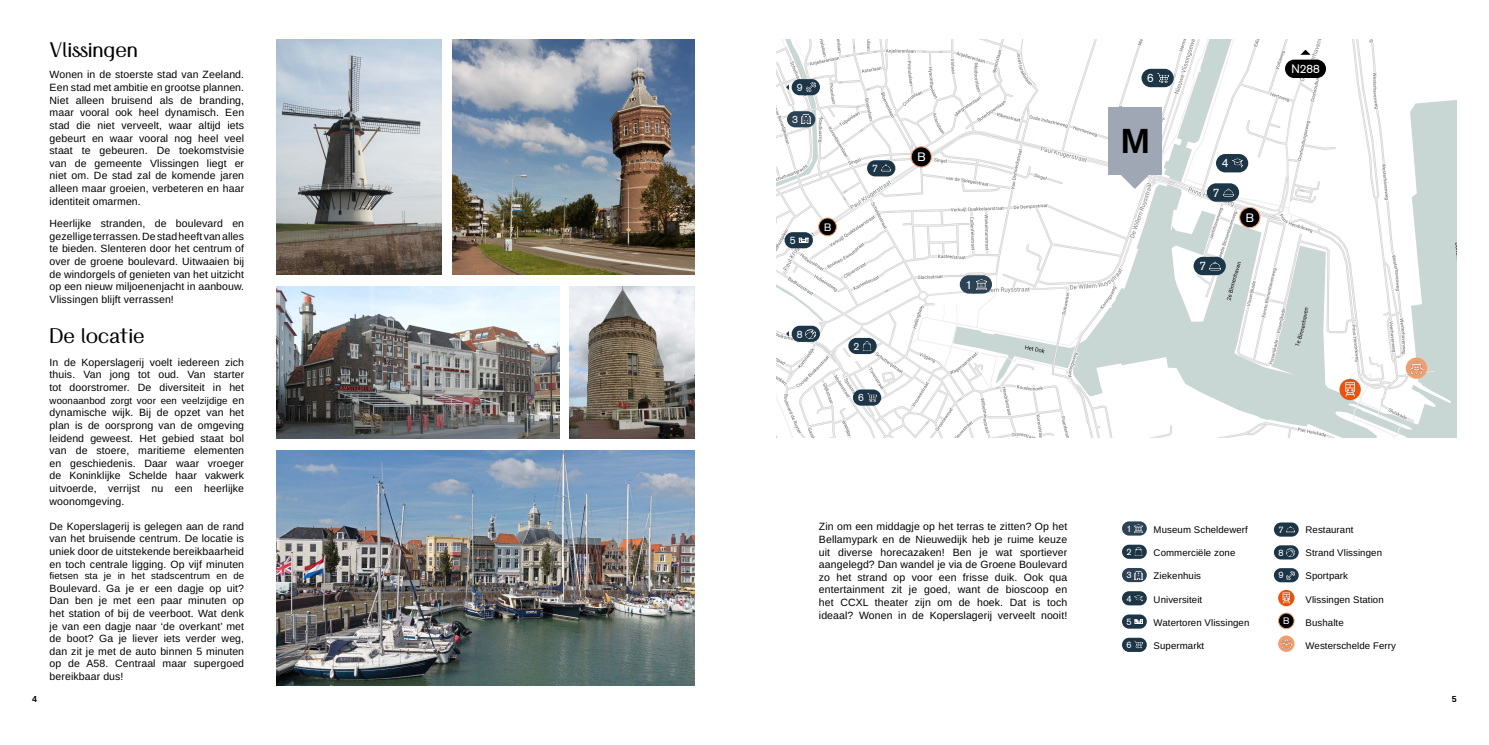
<style>
.page{position:relative;width:1489px;height:745px;background:#fff}
.page>*{position:absolute;margin:0;border:0;box-sizing:border-box;transform-origin:0 0}
.t1{font:35px "Arimo";color:#000}
.t2{font:700 21px "HV Simplicite";letter-spacing:-.01em;color:#000}
.t3{font:11.9px "Akzidenz Grotesk";color:#fff}
.t4{font:10.5px/12.6px "Arimo";letter-spacing:.01em;color:#000;text-align:justify}
.t5{font:10.41px "Akzidenz Grotesk";color:#fff}
.t6{font:9.62px "Arimo";letter-spacing:.01em;color:#000}
.t7{font:9.19px "Akzidenz Grotesk";color:#fff}
.t8{font:8.75px "Arimo";color:#000}
.s1{font-size:10.5px}
</style>
<div class="page">
<div style="left:1121px;top:637px;width:25px;height:14px;background:#1c3647;border-radius:7px"></div>
<svg style="left:1134px;top:640px;width:8px;height:8px"></svg>
<div style="left:1273px;top:522px;width:25px;height:14px;background:#1c3647;border-radius:7px"></div>
<svg style="left:1286px;top:526px;width:8px;height:7px"></svg>
<div style="left:1121px;top:614px;width:25px;height:14px;background:#1c3647;border-radius:7px"></div>
<svg style="left:1134px;top:619px;width:8px;height:4px"></svg>
<div style="left:1121px;top:591px;width:25px;height:14px;background:#1c3647;border-radius:7px"></div>
<svg style="left:1134px;top:595px;width:8px;height:7px"></svg>
<div style="left:1121px;top:544px;width:25px;height:14px;background:#1c3647;border-radius:7px"></div>
<svg style="left:1134px;top:547px;width:8px;height:8px"></svg>
<svg style="left:1278px;top:612px;width:15px;height:16px"></svg>
<div style="left:1277px;top:612px;width:17px;height:16px;border:1px solid #f49e6b;border-radius:50%"></div>
<svg style="left:1277px;top:589px;width:17px;height:17px"></svg>
<svg style="left:1282px;top:592px;width:7px;height:11px"></svg>
<div style="left:1121px;top:521px;width:25px;height:14px;background:#2c4255;border-radius:7px"></div>
<svg style="left:1134px;top:524px;width:8px;height:8px"></svg>
<svg style="left:1121px;top:567px;width:25px;height:14px"></svg>
<svg style="left:1134px;top:570px;width:8px;height:8px"></svg>
<svg style="left:1277px;top:635px;width:17px;height:16px"></svg>
<svg style="left:1281px;top:638px;width:9px;height:10px"></svg>
<div style="left:1273px;top:545px;width:25px;height:14px;background:#1c3647;border-radius:7px"></div>
<svg style="left:1286px;top:548px;width:8px;height:8px"></svg>
<img style="left:776px;top:40px;width:680px;height:397px">
<div style="left:1107px;top:107px;width:54px;height:67px;background:#9fa7b4"></div>
<svg style="left:1119px;top:174px;width:30px;height:15px"></svg>
<div style="left:1141px;top:69px;width:32px;height:18px;background:#1c3647;border-radius:9px"></div>
<svg style="left:1157px;top:73px;width:10px;height:10px"></svg>
<div style="left:1193px;top:257px;width:32px;height:18px;background:#1c3647;border-radius:9px"></div>
<svg style="left:1209px;top:261px;width:10px;height:10px"></svg>
<div style="left:1206px;top:183px;width:32px;height:18px;background:#1c3647;border-radius:9px"></div>
<svg style="left:1223px;top:188px;width:10px;height:9px"></svg>
<div style="left:1215px;top:154px;width:33px;height:18px;background:#1c3647;border-radius:9px"></div>
<svg style="left:1232px;top:158px;width:10px;height:10px"></svg>
<div style="left:1239px;top:207px;width:20px;height:20px;background:#000;border-radius:50%"></div>
<div style="left:1238px;top:207px;width:22px;height:21px;border:1px solid #f49e6b;border-radius:50%"></div>
<div style="left:911px;top:147px;width:20px;height:20px;background:#000;border-radius:50%"></div>
<div style="left:910px;top:146px;width:21px;height:21px;border:1px solid #f49e6b;border-radius:50%"></div>
<svg style="left:1339px;top:378px;width:21px;height:22px"></svg>
<svg style="left:1345px;top:382px;width:9px;height:14px"></svg>
<div style="left:959px;top:275px;width:32px;height:18px;background:#2c4255;border-radius:9px"></div>
<svg style="left:976px;top:279px;width:10px;height:10px"></svg>
<svg style="left:1405px;top:357px;width:21px;height:21px"></svg>
<svg style="left:1409px;top:362px;width:13px;height:12px"></svg>
<div style="left:1284px;top:60px;width:41px;height:18px;background:#000;border-radius:9px"></div>
<svg style="left:1300px;top:50px;width:10px;height:5px"></svg>
<div style="left:852px;top:389px;width:29px;height:16px;background:#1c3647;border-radius:8px"></div>
<svg style="left:867px;top:393px;width:9px;height:9px"></svg>
<div style="left:867px;top:160px;width:28px;height:16px;background:#1c3647;border-radius:8px"></div>
<svg style="left:881px;top:164px;width:9px;height:8px"></svg>
<div style="left:784px;top:232px;width:28px;height:16px;background:#1c3647;border-radius:8px"></div>
<svg style="left:798px;top:238px;width:10px;height:5px"></svg>
<div style="left:848px;top:338px;width:28px;height:16px;background:#1c3647;border-radius:8px"></div>
<svg style="left:862px;top:341px;width:9px;height:9px"></svg>
<div style="left:818px;top:218px;width:18px;height:17px;background:#000;border-radius:50%"></div>
<div style="left:818px;top:217px;width:18px;height:19px;border:1px solid #f49e6b;border-radius:50%"></div>
<div style="left:787px;top:111px;width:28px;height:16px;background:#2c4255;border-radius:8px"></div>
<svg style="left:801px;top:115px;width:9px;height:9px"></svg>
<div style="left:791px;top:325px;width:29px;height:16px;background:#1c3647;border-radius:8px"></div>
<svg style="left:805px;top:329px;width:10px;height:9px"></svg>
<svg style="left:786px;top:331px;width:3px;height:5px"></svg>
<div style="left:791px;top:79px;width:29px;height:16px;background:#1c3647;border-radius:8px"></div>
<svg style="left:786px;top:84px;width:3px;height:6px"></svg>
<svg style="left:806px;top:83px;width:9px;height:9px"></svg>
<svg style="left:1273px;top:567px;width:25px;height:15px"></svg>
<svg style="left:1286px;top:571px;width:8px;height:8px"></svg>
<img style="left:276px;top:286px;width:283px;height:152px">
<img style="left:452px;top:40px;width:242px;height:234px">
<img style="left:276px;top:450px;width:418px;height:234px">
<img style="left:276px;top:40px;width:165px;height:234px">
<img style="left:570px;top:286px;width:124px;height:152px">
<h2 class="t2" style="left:50px;top:40px;width:90px">Vlissingen</h2>
<p class="t4" style="left:50px;top:69px;width:196px">Wonen in de stoerste stad van Zeeland.<br>Een stad met ambitie en grootse plannen.<br>Niet alleen bruisend als de branding, maar vooral ook heel dynamisch. Een stad die niet verveelt, waar altijd iets gebeurt en waar vooral nog heel veel staat te gebeuren. De toekomstvisie van de gemeente Vlissingen liegt er niet om. De stad zal de komende jaren alleen maar groeien, verbeteren en haar identiteit omarmen.</p>
<p class="t4" style="left:50px;top:217px;width:196px">Heerlijke stranden, de boulevard en gezellige terrassen. De stad heeft van alles te bieden. Slenteren door het centrum of over de groene boulevard. Uitwaaien bij de windorgels of genieten van het uitzicht op een nieuw miljoenenjacht in aanbouw.<br>Vlissingen blijft verrassen!</p>
<h2 class="t2" style="left:50px;top:325px;width:96px">De locatie</h2>
<p class="t4" style="left:50px;top:356px;width:196px">In de Koperslagerij voelt iedereen zich thuis. Van jong tot oud. Van starter tot doorstromer. De diversiteit in het</p>
<p class="t6" style="left:50px;top:393px;width:196px">woonaanbod zorgt voor een veelzijdige <span class="s1">en</span></p>
<p class="t4" style="left:50px;top:406px;width:196px">dynamische wijk. Bij de opzet van het plan is de oorsprong van de omgeving leidend geweest. Het gebied staat bol van de stoere, maritieme elementen en geschiedenis. Daar waar vroeger de Koninklijke Schelde haar vakwerk uitvoerde, verrijst nu een heerlijke woonomgeving.</p>
<p class="t4" style="left:50px;top:519px;width:196px">De Koperslagerij is gelegen aan de rand van het bruisende centrum. De locatie is uniek door de uitstekende bereikbaarheid en toch centrale ligging. Op vijf minuten</p>
<p class="t6" style="left:50px;top:568px;width:196px">fietsen sta je in het stadscentrum en de</p>
<p class="t4" style="left:50px;top:581px;width:196px">Boulevard. Ga je er een dagje op uit?<br>Dan ben je met een paar minuten op het station of bij de veerboot. Wat denk je van een dagje naar ‘de overkant’ met de boot? Ga je liever iets verder weg, dan zit je met de auto binnen 5 minuten op de A58. Centraal maar supergoed bereikbaar dus!</p>
<p class="t5" style="left:796px;top:81px;width:7px">9</p>
<p class="t5" style="left:792px;top:113px;width:7px">3</p>
<p class="t5" style="left:789px;top:234px;width:7px">5</p>
<p class="t5" style="left:824px;top:221px;width:9px">B</p>
<p class="t5" style="left:872px;top:162px;width:7px">7</p>
<p class="t5" style="left:796px;top:327px;width:7px">8</p>
<p class="t5" style="left:853px;top:340px;width:7px">2</p>
<p class="t5" style="left:858px;top:391px;width:7px">6</p>
<p class="t3" style="left:917px;top:150px;width:10px">B</p>
<p class="t3" style="left:965px;top:277px;width:8px">1</p>
<p class="t4" style="left:819px;top:520px;width:250px">Zin om een middagje op het terras te zitten? Op het Bellamypark en de Nieuwedijk heb je ruime keuze uit diverse horecazaken! Ben je wat sportiever aangelegd? Dan wandel je via de Groene Boulevard zo het strand op voor een frisse duik. Ook qua entertainment zit je goed, want de bioscoop en het CCXL theater zijn om de hoek. Dat is toch ideaal? Wonen in de Koperslagerij verveelt nooit!</p>
<p class="t3" style="left:1147px;top:71px;width:8px">6</p>
<h1 class="t1" style="left:1120px;top:116px;width:31px">M</h1>
<p class="t3" style="left:1221px;top:156px;width:8px">4</p>
<p class="t3" style="left:1212px;top:185px;width:8px">7</p>
<p class="t3" style="left:1199px;top:259px;width:8px">7</p>
<p class="t3" style="left:1245px;top:210px;width:10px">B</p>
<p class="t3" style="left:1291px;top:62px;width:30px">N288</p>
<p class="t7" style="left:1126px;top:523px;width:7px">1</p>
<p class="t7" style="left:1126px;top:546px;width:7px">2</p>
<p class="t7" style="left:1126px;top:569px;width:7px">3</p>
<p class="t7" style="left:1126px;top:592px;width:7px">4</p>
<p class="t7" style="left:1126px;top:615px;width:7px">5</p>
<p class="t6" style="left:1153px;top:522px;width:96px">Museum Scheldewerf</p>
<p class="t6" style="left:1153px;top:545px;width:83px">Commerciële zone</p>
<p class="t6" style="left:1153px;top:569px;width:49px">Ziekenhuis</p>
<p class="t6" style="left:1153px;top:592px;width:50px">Universiteit</p>
<p class="t6" style="left:1153px;top:615px;width:97px">Watertoren Vlissingen</p>
<p class="t7" style="left:1126px;top:639px;width:7px">6</p>
<p class="t6" style="left:1153px;top:638px;width:52px">Supermarkt</p>
<p class="t7" style="left:1278px;top:524px;width:7px">7</p>
<p class="t7" style="left:1278px;top:546px;width:7px">8</p>
<p class="t7" style="left:1278px;top:569px;width:7px">9</p>
<p class="t7" style="left:1283px;top:615px;width:8px">B</p>
<p class="t6" style="left:1305px;top:522px;width:49px">Restaurant</p>
<p class="t6" style="left:1305px;top:545px;width:78px">Strand Vlissingen</p>
<p class="t6" style="left:1305px;top:569px;width:44px">Sportpark</p>
<p class="t6" style="left:1305px;top:592px;width:80px">Vlissingen Station</p>
<p class="t6" style="left:1305px;top:615px;width:40px">Bushalte</p>
<p class="t6" style="left:1305px;top:638px;width:92px">Westerschelde Ferry</p>
<p class="t8" style="left:32px;top:692px;width:6px">4</p>
<p class="t8" style="left:1451px;top:692px;width:6px">5</p>
</div>
